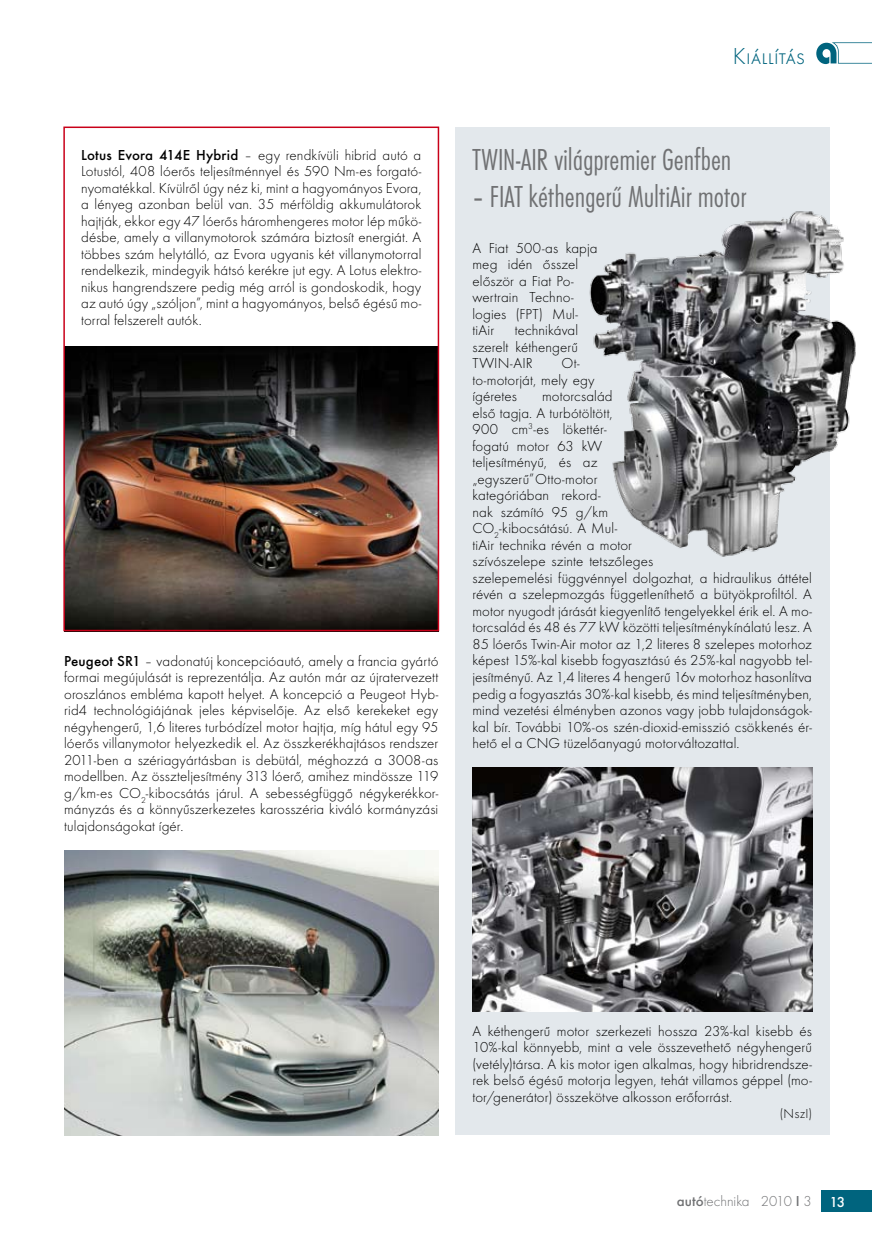
<style>
.page{position:relative;width:872px;height:1246px;background:#fff}
.page>*{position:absolute;margin:0;border:0;box-sizing:border-box;transform-origin:0 0}
.t1{font:31.5px "Futura TOT Lig Con";letter-spacing:-.005em;color:#707173}
.t2{font:300 24px "Futura TOT";color:#00647e}
.t3{font:300 15px/16.5px "Futura TOT";letter-spacing:.005em;color:#000;text-align:justify}
.t4{font:300 15px "Futura TOT";color:#707173}
.t5{font:300 13.5px "Futura TOT";color:#000}
.s1{font-weight:500}
.s2{font-weight:500;color:#fff}
</style>
<div class="page">
<div style="left:821px;top:1191px;width:51px;height:21px;background:#00647e"></div>
<svg style="left:816px;top:42px;width:56px;height:22px"></svg>
<img style="left:66px;top:346px;width:370px;height:282px">
<img style="left:64px;top:850px;width:374px;height:285px">
<div style="left:455px;top:127px;width:374px;height:1008px;background:#e3e8ec"></div>
<img style="left:589px;top:207px;width:267px;height:354px">
<img style="left:472px;top:767px;width:341px;height:244px">
<div style="left:63px;top:127px;width:376px;height:504px;border:2px solid #c90019"></div>
<p class="t3" style="left:81px;top:147px;width:342px"><span class="s1">Lotus Evora 414E Hybrid</span> – egy rendkívüli hibrid autó a Lotustól, 408 lóerős teljesítménnyel és 590 Nm-es forgató&shy;nyomatékkal. Kívülről úgy néz ki, mint a hagyományos Evora, a lényeg azonban belül van. 35 mérföldig akkumulátorok hajtják, ekkor egy 47 lóerős háromhengeres motor lép műkö&shy;désbe, amely a villanymotorok számára biztosít energiát. A többes szám helytálló, az Evora ugyanis két villanymotorral rendelkezik, mindegyik hátsó kerékre jut egy. A Lotus elektro&shy;nikus hangrendszere pedig még arról is gondoskodik, hogy az autó úgy „szóljon”, mint a hagyományos, belső égésű mo&shy;torral felszerelt autók.</p>
<p class="t3" style="left:64px;top:653px;width:376px"><span class="s1">Peugeot SR1</span> – vadonatúj koncepcióautó, amely a francia gyártó formai megújulását is reprezentálja. Az autón már az újratervezett oroszlános embléma kapott helyet. A koncepció a Peugeot Hyb&shy;rid4 technológiájának jeles képviselője. Az első kerekeket egy négyhengerű, 1,6 literes turbódízel motor hajtja, míg hátul egy 95 lóerős villanymotor helyezkedik el. Az összkerékhajtásos rendszer 2011-ben a szériagyártásban is debütál, méghozzá a 3008-as modellben. Az összteljesítmény 313 lóerő, amihez mindössze 119 g/km-es CO<sub>2</sub>-kibocsátás járul. A sebességfüggő négykerékkor&shy;mányzás és a könnyűszerkezetes karosszéria kiváló kormányzási tulajdonságokat ígér.</p>
<h2 class="t2" style="left:733px;top:42px;width:74px">Kiállítás</h2>
<h1 class="t1" style="left:472px;top:141px;width:260px">TWIN-AIR világpremier Genfben</h1>
<h1 class="t1" style="left:472px;top:179px;width:276px">– FIAT kéthengerű MultiAir motor</h1>
<p class="t3" style="left:472px;top:240px;width:127px;text-align:left">A Fiat 500-as kapja meg idén ősszel először a Fiat Po&shy;wertrain Techno&shy;logies (FPT) Mul&shy;tiAir</p>
<p class="t3" style="left:472px;top:322px;width:107px;text-indent:42px">technikával szerelt kéthengerű TWIN-AIR</p>
<p class="t3" style="left:472px;top:355px;width:124px;text-align:left;text-indent:89px">Ot&shy;to-motorját, mely egy ígéretes</p>
<p class="t3" style="left:472px;top:388px;width:341px;text-align:left;text-indent:70px">motorcsalád<br>első tagja. A turbótöltött,<br>900 cm<sup>3</sup>-es lökettér-<br>fogatú motor 63 kW<br>teljesítményű, és az<br>„egyszerű” Otto-motor<br>kategóriában rekord-<br>nak számító 95 g/km<br>CO<sub>2</sub>-kibocsátású. A Mul-<br>tiAir technika révén a motor<br>szívószelepe szinte tetszőleges<br>szelepemelési függvénnyel dolgozhat, a hidraulikus áttétel révén a szelepmozgás függetleníthető a bütyökprofiltól. A motor nyugodt járását kiegyenlítő tengelyekkel érik el. A mo&shy;torcsalád és 48 és 77 kW közötti teljesítménykínálatú lesz. A 85 lóerős Twin-Air motor az 1,2 literes 8 szelepes motorhoz képest 15%-kal kisebb fogyasztású és 25%-kal nagyobb tel&shy;jesítményű. Az 1,4 literes 4 hengerű 16v motorhoz hasonlítva pedig a fogyasztás 30%-kal kisebb, és mind teljesítményben, mind vezetési élményben azonos vagy jobb tulajdonságok&shy;kal bír. További 10%-os szén-dioxid-emisszió csökkenés ér&shy;hető el a CNG tüzelőanyagú motorváltozattal.</p>
<p class="t3" style="left:472px;top:1023px;width:341px">A kéthengerű motor szerkezeti hossza 23%-kal kisebb és 10%-kal könnyebb, mint a vele összevethető négyhengerű (vetély)társa. A kis motor igen alkalmas, hogy hibridrendsze&shy;rek belső égésű motorja legyen, tehát villamos géppel (mo&shy;tor/generátor) összekötve alkosson erőforrást.</p>
<p class="t5" style="left:780px;top:1106px;width:34px">(NszI)</p>
<p class="t4" style="left:677px;top:1193px;width:170px"><span class="s1">autó</span>technika 2010 <span class="s1">I</span> 3 <span class="s2">13</span></p>
</div>
